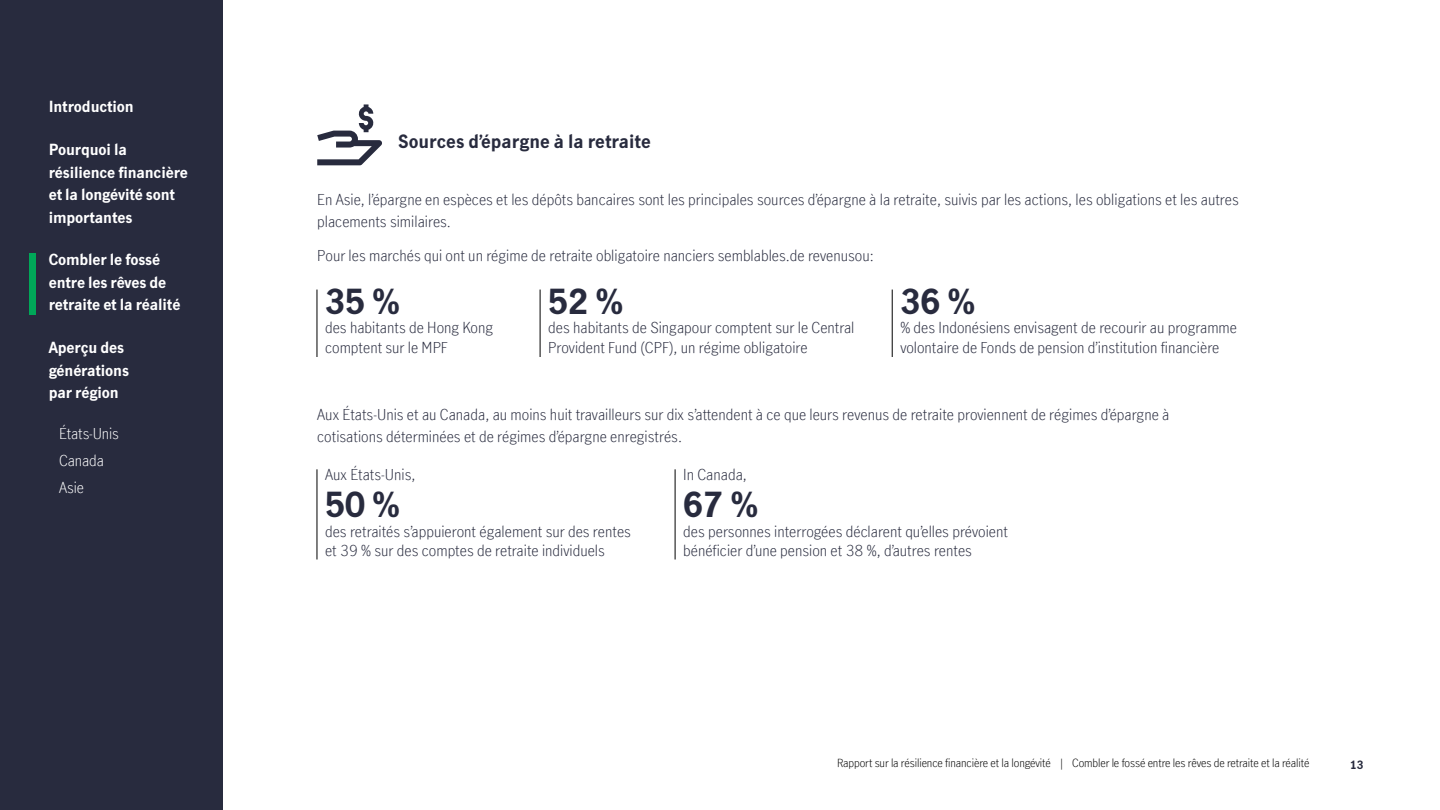
<style>
.page{position:relative;width:1440px;height:810px;background:#fff}
.page>*{position:absolute;margin:0;border:0;box-sizing:border-box;transform-origin:0 0}
.t1{font:700 33.75px "Manulife JH Sans Optimized";color:#282b3e}
.t2{font:700 18px "Manulife JH Sans Optimized";color:#282b3e}
.t3{font:300 15px/19.5px "Manulife JH Sans Optimized";color:#282b3e}
.t4{font:700 15px/22.5px "Manulife JH Sans Optimized";letter-spacing:-.01em;color:#fff}
.t5{font:300 15px/27px "Manulife JH Sans Optimized";letter-spacing:-.01em;color:#fff}
.t6{font:300 11.25px "Manulife JH Sans Optimized";letter-spacing:-.01em;color:#000}
.t7{font:700 11.25px "Manulife JH Sans Optimized";color:#282b3e}
</style>
<div class="page">
<svg style="left:317px;top:104px;width:65px;height:61px"></svg>
<hr style="left:317px;top:290px;width:1px;height:67px;background:#000">
<hr style="left:540px;top:290px;width:1px;height:67px;background:#000">
<hr style="left:892px;top:290px;width:1px;height:67px;background:#000">
<hr style="left:317px;top:469px;width:1px;height:91px;background:#000">
<hr style="left:675px;top:469px;width:1px;height:91px;background:#000">
<div style="left:0;top:0;width:223px;height:810px;background:#282b3e"></div>
<div style="left:30px;top:253px;width:6px;height:61px;background:#00a758"></div>
<p class="t4" style="left:49px;top:95px;width:87px">Introduction</p>
<p class="t4" style="left:49px;top:138px;width:141px">Pourquoi la résilience financière et la longévité sont importantes</p>
<p class="t4" style="left:49px;top:248px;width:133px">Combler le fossé entre les rêves de retraite et la réalité</p>
<p class="t4" style="left:49px;top:336px;width:82px">Aperçu des générations par région</p>
<p class="t5" style="left:59px;top:419px;width:61px">États-Unis<br>Canada<br>Asie</p>
<p class="t2" style="left:398px;top:129px;width:254px">Sources d’épargne à la retraite</p>
<p class="t3" style="left:317px;top:187px;width:923px;line-height:22.5px">En Asie, l’épargne en espèces et les dépôts bancaires sont les principales sources d’épargne à la retraite, suivis par les actions, les obligations et les autres placements similaires.</p>
<p class="t3" style="left:317px;top:245px;width:558px">Pour les marchés qui ont un régime de retraite obligatoire nanciers semblables.de revenusou:</p>
<h1 class="t1" style="left:325px;top:278px;width:76px">35 %</h1>
<p class="t3" style="left:325px;top:317px;width:169px">des habitants de Hong Kong comptent sur le MPF</p>
<h1 class="t1" style="left:548px;top:278px;width:76px">52 %</h1>
<p class="t3" style="left:548px;top:317px;width:308px">des habitants de Singapour comptent sur le Central<br>Provident Fund (CPF), un régime obligatoire</p>
<h1 class="t1" style="left:900px;top:278px;width:76px">36 %</h1>
<p class="t3" style="left:900px;top:317px;width:338px">% des Indonésiens envisagent de recourir au programme volontaire de Fonds de pension d’institution financière</p>
<p class="t3" style="left:317px;top:402px;width:854px;line-height:22.5px">Aux États-Unis et au Canada, au moins huit travailleurs sur dix s’attendent à ce que leurs revenus de retraite proviennent de régimes d’épargne à cotisations déterminées et de régimes d’épargne enregistrés.</p>
<p class="t3" style="left:325px;top:464px;width:92px">Aux États-Unis,</p>
<h1 class="t1" style="left:325px;top:481px;width:76px">50 %</h1>
<p class="t3" style="left:325px;top:521px;width:307px">des retraités s’appuieront également sur des rentes et 39 % sur des comptes de retraite individuels</p>
<p class="t3" style="left:683px;top:464px;width:65px">In Canada,</p>
<h1 class="t1" style="left:683px;top:481px;width:76px">67 %</h1>
<p class="t3" style="left:683px;top:521px;width:326px">des personnes interrogées déclarent qu’elles prévoient bénéficier d’une pension et 38 %, d’autres rentes</p>
<p class="t6" style="left:837px;top:756px;width:474px">Rapport sur la résilience financière et la longévité | Combler le fossé entre les rêves de retraite et la réalité</p>
<p class="t7" style="left:1350px;top:757px;width:15px">13</p>
</div>
